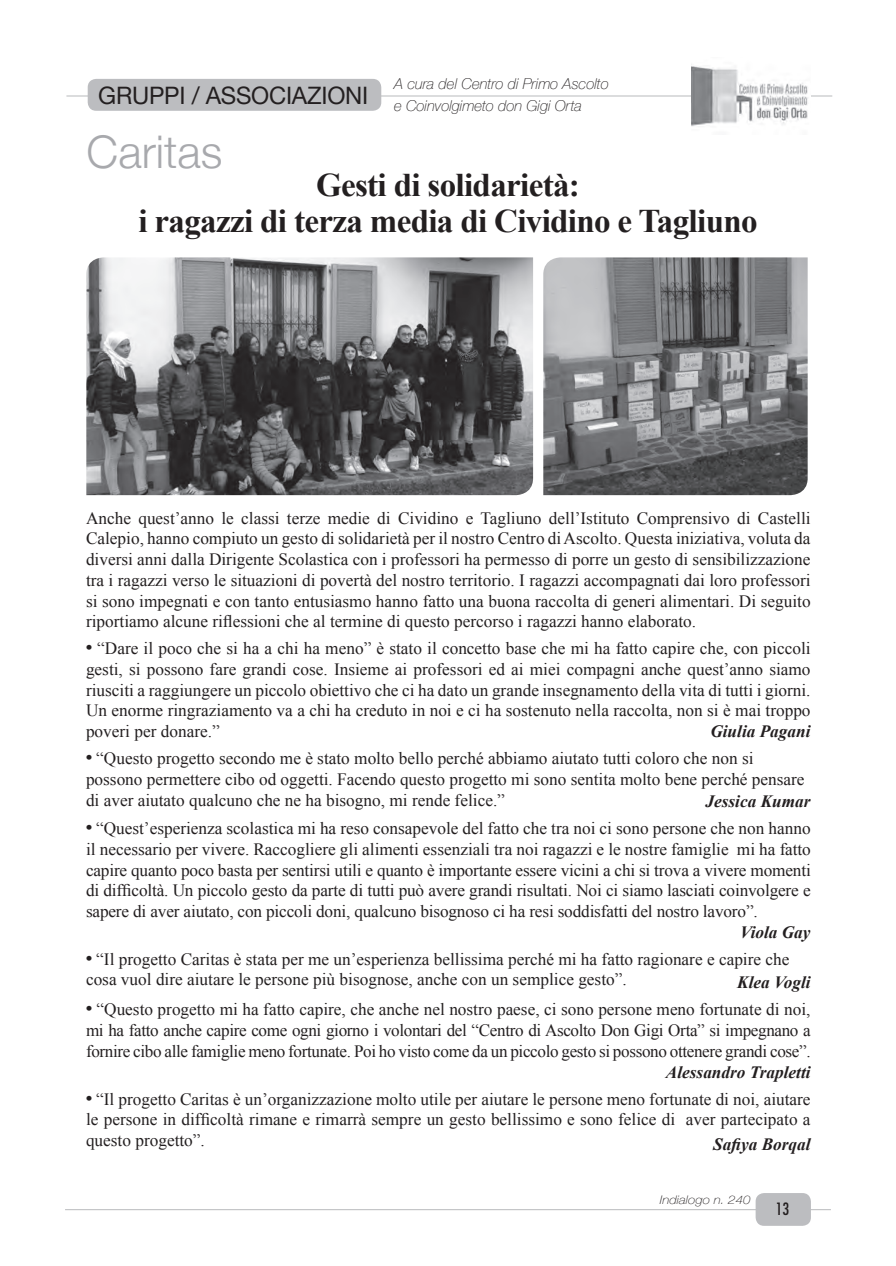
<style>
.page{position:relative;width:896px;height:1266px;background:#fff}
.page>*{position:absolute;margin:0;border:0;box-sizing:border-box;transform-origin:0 0}
.t1{font:300 45px "Helvetica Neue";color:#a8a9ad}
.t2{font:700 33px/36px "Times New Roman";letter-spacing:-.02em;color:#231f20;text-align:center}
.t3{font:24px "Helvetica Neue";letter-spacing:-.01em;color:#231f20}
.t4{font:17.25px/20.7px "Times New Roman";color:#231f20;text-align:justify}
.t5{font:italic 700 17.25px "Times New Roman";color:#231f20}
.t6{font:condensed 16.5px "Futura";color:#231f20}
.t7{font:italic 100 15px/22.5px "Helvetica Neue";color:#231f20}
.t8{font:italic 100 11.85px "Helvetica Neue";color:#231f20;scale:1.14 1}
.s1{font-family:"Impact"}
</style>
<div class="page">
<hr style="left:65px;top:1208px;width:765px;height:2px;background:#bcbdc0">
<div style="left:755px;top:1192px;width:55px;height:33px;background:#bcbdc0;border-radius:9px"></div>
<hr style="left:66px;top:95px;width:766px;height:1px;background:#bcbdc0">
<div style="left:88px;top:79px;width:293px;height:32px;background:#bcbdc0;border-radius:9px"></div>
<img style="left:691px;top:64px;width:119px;height:63px">
<img style="left:543px;top:257px;width:264px;height:238px">
<img style="left:86px;top:257px;width:447px;height:238px">
<h3 class="t3" style="left:98px;top:78px;width:271px">GRUPPI / ASSOCIAZIONI</h3>
<h1 class="t1" style="left:87px;top:116px;width:137px">Caritas</h1>
<p class="t7" style="left:394px;top:72px;width:216px">A cura del Centro di Primo Ascolto e Coinvolgimeto don Gigi Orta</p>
<h2 class="t2" style="left:138px;top:166px;width:620px">Gesti di solidarietà:<br>i ragazzi di terza media di Cividino e Tagliuno</h2>
<p class="t4" style="left:86px;top:507px;width:726px">Anche quest’anno le classi terze medie di Cividino e Tagliuno dell’Istituto Comprensivo di Castelli Calepio, hanno compiuto un gesto di solidarietà per il nostro Centro di Ascolto. Questa iniziativa, voluta da diversi anni dalla Dirigente Scolastica con i professori ha permesso di porre un gesto di sensibilizzazione tra i ragazzi verso le situazioni di povertà del nostro territorio. I ragazzi accompagnati dai loro professori si sono impegnati e con tanto entusiasmo hanno fatto una buona raccolta di generi alimentari. Di seguito riportiamo alcune riflessioni che al termine di questo percorso i ragazzi hanno elaborato.</p>
<p class="t4" style="left:86px;top:638px;width:726px"><span class="s1">•</span> “Dare il poco che si ha a chi ha meno” è stato il concetto base che mi ha fatto capire che, con piccoli gesti, si possono fare grandi cose. Insieme ai professori ed ai miei compagni anche quest’anno siamo riusciti a raggiungere un piccolo obiettivo che ci ha dato un grande insegnamento della vita di tutti i giorni.<br>Un enorme ringraziamento va a chi ha creduto in noi e ci ha sostenuto nella raccolta, non si è mai troppo poveri per donare.”</p>
<p class="t5" style="left:710px;top:719px;width:102px">Giulia Pagani</p>
<p class="t4" style="left:86px;top:747px;width:720px;text-align:left"><span class="s1">•</span> “Questo progetto secondo me è stato molto bello perché abbiamo aiutato tutti coloro che non si possono permettere cibo od oggetti. Facendo questo progetto mi sono sentita molto bene perché pensare di aver aiutato qualcuno che ne ha bisogno, mi rende felice.”</p>
<p class="t5" style="left:705px;top:789px;width:106px">Jessica Kumar</p>
<p class="t4" style="left:86px;top:817px;width:726px"><span class="s1">•</span> “Quest’esperienza scolastica mi ha reso consapevole del fatto che tra noi ci sono persone che non hanno il necessario per vivere. Raccogliere gli alimenti essenziali tra noi ragazzi e le nostre famiglie mi ha fatto capire quanto poco basta per sentirsi utili e quanto è importante essere vicini a chi si trova a vivere momenti di difficoltà. Un piccolo gesto da parte di tutti può avere grandi risultati. Noi ci siamo lasciati coinvolgere e sapere di aver aiutato, con piccoli doni, qualcuno bisognoso ci ha resi soddisfatti del nostro lavoro”.</p>
<p class="t5" style="left:740px;top:919px;width:72px">Viola Gay</p>
<p class="t4" style="left:86px;top:948px;width:704px"><span class="s1">•</span> “Il progetto Caritas è stata per me un’esperienza bellissima perché mi ha fatto ragionare e capire che cosa vuol dire aiutare le persone più bisognose, anche con un semplice gesto”.</p>
<p class="t5" style="left:737px;top:970px;width:75px">Klea Vogli</p>
<p class="t4" style="left:86px;top:998px;width:726px"><span class="s1">•</span> “Questo progetto mi ha fatto capire, che anche nel nostro paese, ci sono persone meno fortunate di noi, mi ha fatto anche capire come ogni giorno i volontari del “Centro di Ascolto Don Gigi Orta” si impegnano a fornire cibo alle famiglie meno fortunate. Poi ho visto come da un piccolo gesto si possono ottenere grandi cose”.</p>
<p class="t5" style="left:665px;top:1059px;width:146px">Alessandro Trapletti</p>
<p class="t4" style="left:86px;top:1088px;width:726px"><span class="s1">•</span> “Il progetto Caritas è un’organizzazione molto utile per aiutare le persone meno fortunate di noi, aiutare le persone in difficoltà rimane e rimarrà sempre un gesto bellissimo e sono felice di aver partecipato a questo progetto”.</p>
<p class="t5" style="left:713px;top:1132px;width:99px">Safiya Borqal</p>
<p class="t8" style="left:659px;top:1190px;width:81px">Indialogo n. 240</p>
<p class="t6" style="left:775px;top:1198px;width:15px">13</p>
</div>
